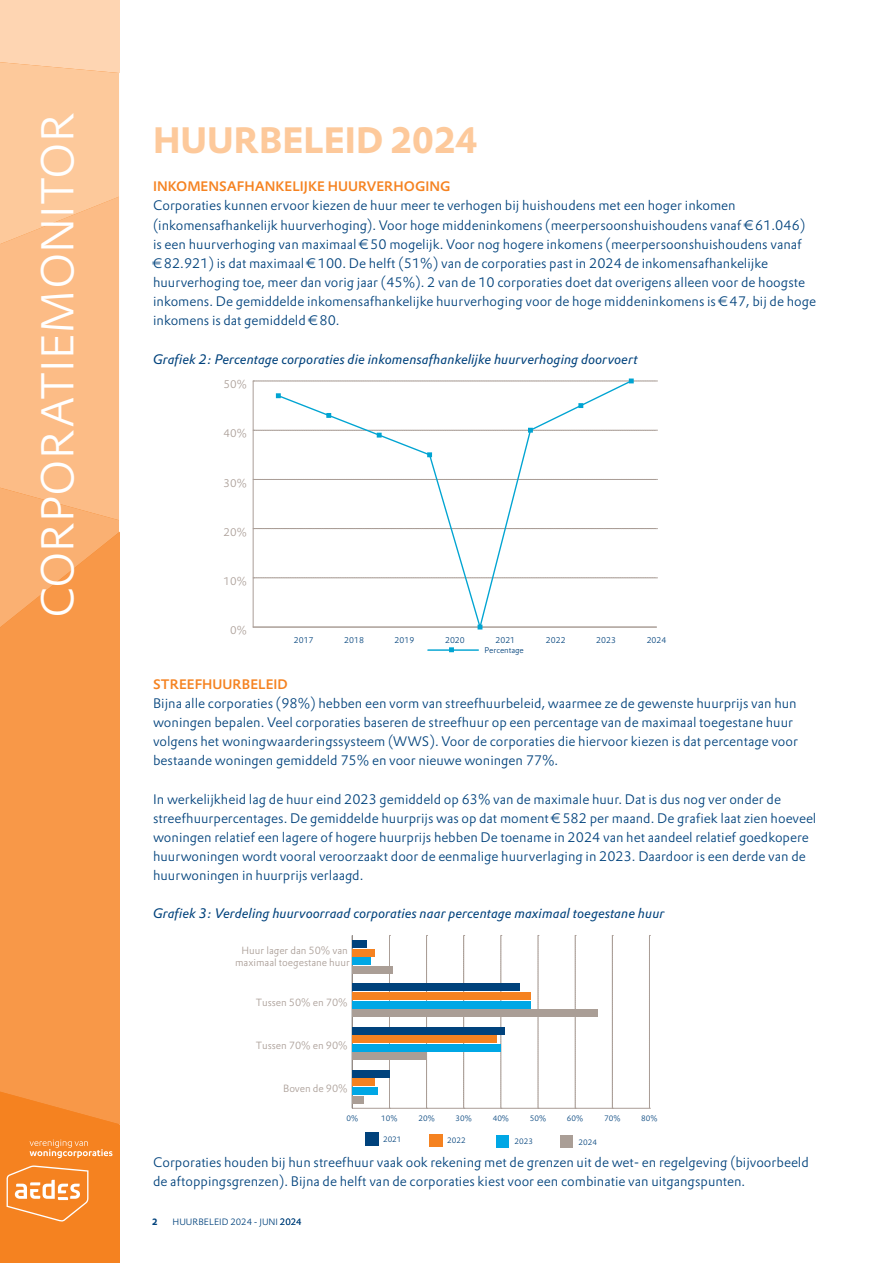
<style>
.page{position:relative;width:893px;height:1263px;background:#fff}
.page>*{position:absolute;margin:0;border:0;box-sizing:border-box;transform-origin:0 0}
.t1{font:300 45px "DTL Prokyon TOT";color:#fff}
.t2{font:700 36px "DTL Prokyon TOT";color:#fdc99b}
.t3{font:300 13.5px/19.2px "DTL Prokyon TOT";color:#00427c}
.t4{font:italic 13.5px "DTL Prokyon TOT";color:#00427c}
.t5{font:500 13.5px "DTL Prokyon TOT";color:#f58220}
.t6{font:300 10.95px "DTL Prokyon TOT";color:#aa9e97}
.t7{font:300 10.2px/12.3px "DTL Prokyon TOT";color:#aa9e97;text-align:center}
.t8{font:300 9px "DTL Prokyon TOT";color:#00427c}
.t9{font:700 9px "DTL Prokyon TOT";color:#00427c}
.t10{font:300 8.1px "DTL Prokyon TOT";color:#00427c}
.t11{font:300 7.65px "DTL Prokyon TOT";color:#00427c}
</style>
<div class="page">
<svg style="left:0;top:0;width:119px;height:523px;background:#fcc290"></svg>
<svg style="left:0;top:523px;width:119px;height:499px;background:#f89a4c"></svg>
<svg style="left:0;top:1022px;width:119px;height:241px;background:#f68e36"></svg>
<hr style="left:428px;top:649px;width:50px;height:2px;background:#00a4d2">
<svg style="left:449px;top:647px;width:5px;height:5px"></svg>
<svg style="left:253px;top:378px;width:404px;height:251px"></svg>
<hr style="left:352px;top:1108px;width:297px;height:1px;background:#aa9e97">
<svg style="left:389px;top:935px;width:1px;height:173px"></svg>
<svg style="left:426px;top:935px;width:2px;height:173px"></svg>
<svg style="left:463px;top:935px;width:2px;height:173px"></svg>
<svg style="left:501px;top:935px;width:1px;height:173px"></svg>
<svg style="left:538px;top:935px;width:1px;height:173px"></svg>
<svg style="left:575px;top:935px;width:1px;height:173px"></svg>
<svg style="left:612px;top:935px;width:1px;height:173px"></svg>
<svg style="left:649px;top:935px;width:1px;height:174px"></svg>
<hr style="left:352px;top:935px;width:1px;height:173px;background:#aa9e97">
<div style="left:561px;top:1136px;width:12px;height:12px;background:#aa9e96"></div>
<div style="left:352px;top:966px;width:41px;height:8px;background:#aa9e96"></div>
<div style="left:352px;top:1009px;width:245px;height:8px;background:#aa9e96"></div>
<div style="left:352px;top:1052px;width:75px;height:8px;background:#aa9e96"></div>
<div style="left:352px;top:1096px;width:11px;height:7px;background:#aa9e96"></div>
<div style="left:496px;top:1135px;width:13px;height:12px;background:#00a7e5"></div>
<div style="left:352px;top:957px;width:19px;height:8px;background:#00a7e5"></div>
<div style="left:352px;top:1001px;width:179px;height:7px;background:#00a7e5"></div>
<div style="left:352px;top:1044px;width:149px;height:8px;background:#00a7e5"></div>
<div style="left:352px;top:1087px;width:26px;height:8px;background:#00a7e5"></div>
<div style="left:429px;top:1134px;width:14px;height:13px;background:#f58220"></div>
<div style="left:352px;top:949px;width:23px;height:8px;background:#f58220"></div>
<div style="left:352px;top:992px;width:179px;height:8px;background:#f58220"></div>
<div style="left:352px;top:1035px;width:145px;height:8px;background:#f58220"></div>
<div style="left:352px;top:1078px;width:23px;height:8px;background:#f58220"></div>
<div style="left:365px;top:1133px;width:14px;height:13px;background:#00427c"></div>
<div style="left:352px;top:940px;width:15px;height:8px;background:#00427c"></div>
<div style="left:352px;top:983px;width:167px;height:8px;background:#00427c"></div>
<div style="left:352px;top:1026px;width:153px;height:8px;background:#00427c"></div>
<div style="left:352px;top:1070px;width:37px;height:7px;background:#00427c"></div>
<h1 class="t1" style="left:29px;top:618px;width:507px;rotate:-90deg">CORPORATIEMONITOR</h1>
<h2 class="t2" style="left:153px;top:117px;width:326px">HUURBELEID 2024</h2>
<p class="t5" style="left:153px;top:178px;width:299px">INKOMENSAFHANKELIJKE HUURVERHOGING</p>
<p class="t3" style="left:153px;top:196px;width:664px">Corporaties kunnen ervoor kiezen de huur meer te verhogen bij huishoudens met een hoger inkomen (inkomensafhankelijk huurverhoging). Voor hoge middeninkomens (meerpersoonshuishoudens vanaf € 61.046) is een huurverhoging van maximaal € 50 mogelijk. Voor nog hogere inkomens (meerpersoonshuishoudens vanaf<br>€ 82.921) is dat maximaal € 100. De helft (51%) van de corporaties past in 2024 de inkomensafhankelijke huurverhoging toe, meer dan vorig jaar (45%). 2 van de 10 corporaties doet dat overigens alleen voor de hoogste inkomens. De gemiddelde inkomensafhankelijke huurverhoging voor de hoge middeninkomens is € 47, bij de hoge inkomens is dat gemiddeld € 80.</p>
<p class="t4" style="left:153px;top:350px;width:486px">Grafiek 2: Percentage corporaties die inkomensafhankelijke huurverhoging doorvoert</p>
<p class="t6" style="left:224px;top:377px;width:25px">50%</p>
<p class="t6" style="left:224px;top:426px;width:25px">40%</p>
<p class="t6" style="left:224px;top:476px;width:25px">30%</p>
<p class="t6" style="left:224px;top:525px;width:25px">20%</p>
<p class="t6" style="left:224px;top:574px;width:25px">10%</p>
<p class="t6" style="left:230px;top:623px;width:18px">0%</p>
<p class="t10" style="left:294px;top:635px;width:21px">2017</p>
<p class="t10" style="left:344px;top:635px;width:21px">2018</p>
<p class="t10" style="left:395px;top:635px;width:21px">2019</p>
<p class="t10" style="left:445px;top:635px;width:21px">2020</p>
<p class="t10" style="left:495px;top:635px;width:21px">2021</p>
<p class="t10" style="left:546px;top:635px;width:21px">2022</p>
<p class="t10" style="left:596px;top:635px;width:21px">2023</p>
<p class="t10" style="left:647px;top:635px;width:21px">2024</p>
<p class="t10" style="left:485px;top:645px;width:41px">Percentage</p>
<p class="t5" style="left:153px;top:675px;width:136px">STREEFHUURBELEID</p>
<p class="t3" style="left:153px;top:693px;width:646px">Bijna alle corporaties (98%) hebben een vorm van streefhuurbeleid, waarmee ze de gewenste huurprijs van hun woningen bepalen. Veel corporaties baseren de streefhuur op een percentage van de maximaal toegestane huur volgens het woningwaarderingssysteem (WWS). Voor de corporaties die hiervoor kiezen is dat percentage voor bestaande woningen gemiddeld 75% en voor nieuwe woningen 77%.</p>
<p class="t3" style="left:153px;top:789px;width:665px">In werkelijkheid lag de huur eind 2023 gemiddeld op 63% van de maximale huur. Dat is dus nog ver onder de streefhuurpercentages. De gemiddelde huurprijs was op dat moment € 582 per maand. De grafiek laat zien hoeveel woningen relatief een lagere of hogere huurprijs hebben De toename in 2024 van het aandeel relatief goedkopere huurwoningen wordt vooral veroorzaakt door de eenmalige huurverlaging in 2023. Daardoor is een derde van de huurwoningen in huurprijs verlaagd.</p>
<p class="t4" style="left:153px;top:905px;width:513px">Grafiek 3: Verdeling huurvoorraad corporaties naar percentage maximaal toegestane huur</p>
<p class="t7" style="left:235px;top:944px;width:116px">Huur lager dan 50% van maximaal toegestane huur</p>
<p class="t7" style="left:256px;top:996px;width:93px">Tussen 50% en 70%</p>
<p class="t7" style="left:256px;top:1039px;width:93px">Tussen 70% en 90%</p>
<p class="t7" style="left:283px;top:1082px;width:66px">Boven de 90%</p>
<p class="t11" style="left:346px;top:1114px;width:13px">0%</p>
<p class="t11" style="left:381px;top:1114px;width:18px">10%</p>
<p class="t11" style="left:418px;top:1114px;width:18px">20%</p>
<p class="t11" style="left:456px;top:1114px;width:18px">30%</p>
<p class="t11" style="left:493px;top:1114px;width:18px">40%</p>
<p class="t11" style="left:530px;top:1114px;width:18px">50%</p>
<p class="t11" style="left:567px;top:1114px;width:18px">60%</p>
<p class="t11" style="left:604px;top:1114px;width:18px">70%</p>
<p class="t11" style="left:641px;top:1114px;width:18px">80%</p>
<p class="t11" style="left:383px;top:1135px;width:20px">2021</p>
<p class="t11" style="left:447px;top:1135px;width:20px">2022</p>
<p class="t11" style="left:514px;top:1136px;width:20px">2023</p>
<p class="t11" style="left:579px;top:1137px;width:20px">2024</p>
<p class="t3" style="left:153px;top:1153px;width:657px">Corporaties houden bij hun streefhuur vaak ook rekening met de grenzen uit de wet- en regelgeving (bijvoorbeeld de aftoppingsgrenzen). Bijna de helft van de corporaties kiest voor een combinatie van uitgangspunten.</p>
<p class="t9" style="left:152px;top:1215px;width:7px">2</p>
<p class="t8" style="left:173px;top:1216px;width:131px">HUURBELEID 2024 - JUNI 2024</p>
</div>
